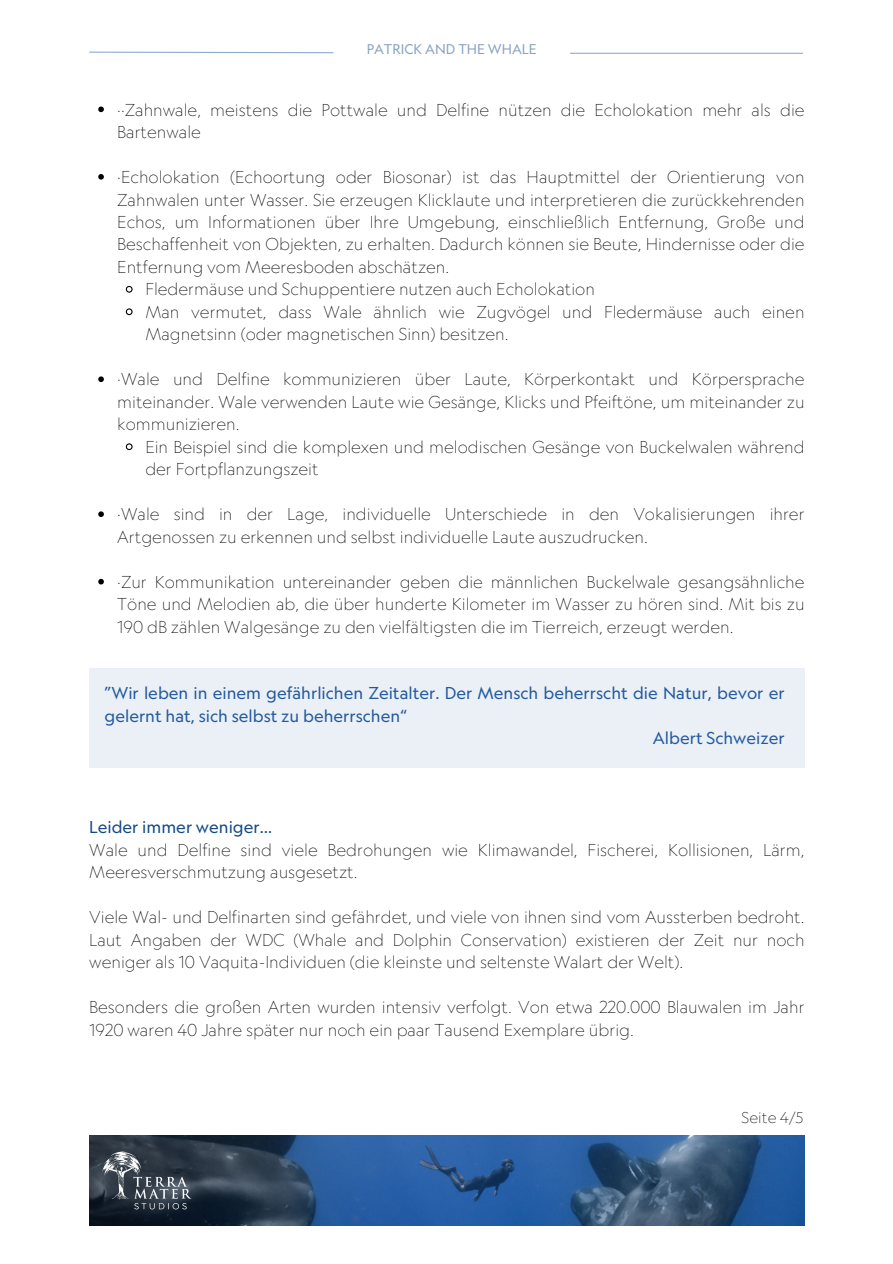
<style>
.page{position:relative;width:893px;height:1264px;background:#fff}
.page>*{position:absolute;margin:0;border:0;box-sizing:border-box;transform-origin:0 0}
.t1{font:100 16.5px/22.5px "Geograph";color:#000}
.t2{font:16.5px/22.5px "Geograph";color:#23599e}
.t3{font:16.5px "Geograph";color:#124986}
.t4{font:100 15px "Geograph";color:#000}
.t5{font:13.5px "Geograph";color:#124986}
</style>
<div class="page">
<img style="left:219px;top:1135px;width:585px;height:90px">
<img style="left:89px;top:1135px;width:130px;height:91px">
<svg style="left:98px;top:106px;width:6px;height:6px"></svg>
<svg style="left:98px;top:174px;width:6px;height:6px"></svg>
<svg style="left:125px;top:285px;width:8px;height:8px"></svg>
<svg style="left:125px;top:308px;width:8px;height:8px"></svg>
<svg style="left:98px;top:376px;width:6px;height:6px"></svg>
<svg style="left:125px;top:443px;width:8px;height:8px"></svg>
<svg style="left:98px;top:511px;width:6px;height:6px"></svg>
<svg style="left:98px;top:579px;width:6px;height:5px"></svg>
<div style="left:89px;top:668px;width:715px;height:99px;background:#eaf0f6"></div>
<svg style="left:89px;top:51px;width:245px;height:3px"></svg>
<hr style="left:570px;top:53px;width:232px;height:1px;background:#23599e">
<p class="t5" style="left:366px;top:40px;width:171px">PATRICK AND THE WHALE</p>
<p class="t1" style="left:117px;top:98px;width:688px">··Zahnwale, meistens die Pottwale und Delfine nützen die Echolokation mehr als die<br>Bartenwale</p>
<p class="t1" style="left:117px;top:165px;width:688px;text-align:justify">·Echolokation (Echoortung oder Biosonar) ist das Hauptmittel der Orientierung von Zahnwalen unter Wasser. Sie erzeugen Klicklaute und interpretieren die zurückkehrenden Echos, um Informationen über Ihre Umgebung, einschließlich Entfernung, Große und Beschaffenheit von Objekten, zu erhalten. Dadurch können sie Beute, Hindernisse oder die Entfernung vom Meeresboden abschätzen.</p>
<p class="t1" style="left:145px;top:278px;width:451px">Fledermäuse und Schuppentiere nutzen auch Echolokation</p>
<p class="t1" style="left:145px;top:300px;width:660px">Man vermutet, dass Wale ähnlich wie Zugvögel und Fledermäuse auch einen<br>Magnetsinn (oder magnetischen Sinn) besitzen.</p>
<p class="t1" style="left:117px;top:368px;width:688px;text-align:justify">·Wale und Delfine kommunizieren über Laute, Körperkontakt und Körpersprache miteinander. Wale verwenden Laute wie Gesänge, Klicks und Pfeiftöne, um miteinander zu kommunizieren.</p>
<p class="t1" style="left:145px;top:435px;width:660px">Ein Beispiel sind die komplexen und melodischen Gesänge von Buckelwalen während der Fortpflanzungszeit</p>
<p class="t1" style="left:117px;top:502px;width:688px">·Wale sind in der Lage, individuelle Unterschiede in den Vokalisierungen ihrer<br>Artgenossen zu erkennen und selbst individuelle Laute auszudrucken.</p>
<p class="t1" style="left:117px;top:570px;width:688px;text-align:justify">·Zur Kommunikation untereinander geben die männlichen Buckelwale gesangsähnliche Töne und Melodien ab, die über hunderte Kilometer im Wasser zu hören sind. Mit bis zu 190 dB zählen Walgesänge zu den vielfältigsten die im Tierreich, erzeugt werden.</p>
<p class="t2" style="left:104px;top:681px;width:681px">”Wir leben in einem gefährlichen Zeitalter. Der Mensch beherrscht die Natur, bevor er gelernt hat, sich selbst zu beherrschen“</p>
<p class="t2" style="left:653px;top:726px;width:133px">Albert Schweizer</p>
<p class="t3" style="left:89px;top:816px;width:184px">Leider immer weniger…</p>
<p class="t1" style="left:89px;top:838px;width:716px">Wale und Delfine sind viele Bedrohungen wie Klimawandel, Fischerei, Kollisionen, Lärm,<br>Meeresverschmutzung ausgesetzt.</p>
<p class="t1" style="left:89px;top:905px;width:716px;text-align:justify">Viele Wal- und Delfinarten sind gefährdet, und viele von ihnen sind vom Aussterben bedroht.<br>Laut Angaben der WDC (Whale and Dolphin Conservation) existieren der Zeit nur noch weniger als 10 Vaquita-Individuen (die kleinste und seltenste Walart der Welt).</p>
<p class="t1" style="left:89px;top:995px;width:716px">Besonders die großen Arten wurden intensiv verfolgt. Von etwa 220.000 Blauwalen im Jahr<br>1920 waren 40 Jahre später nur noch ein paar Tausend Exemplare übrig.</p>
<p class="t4" style="left:741px;top:1107px;width:63px">Seite 4/5</p>
</div>
